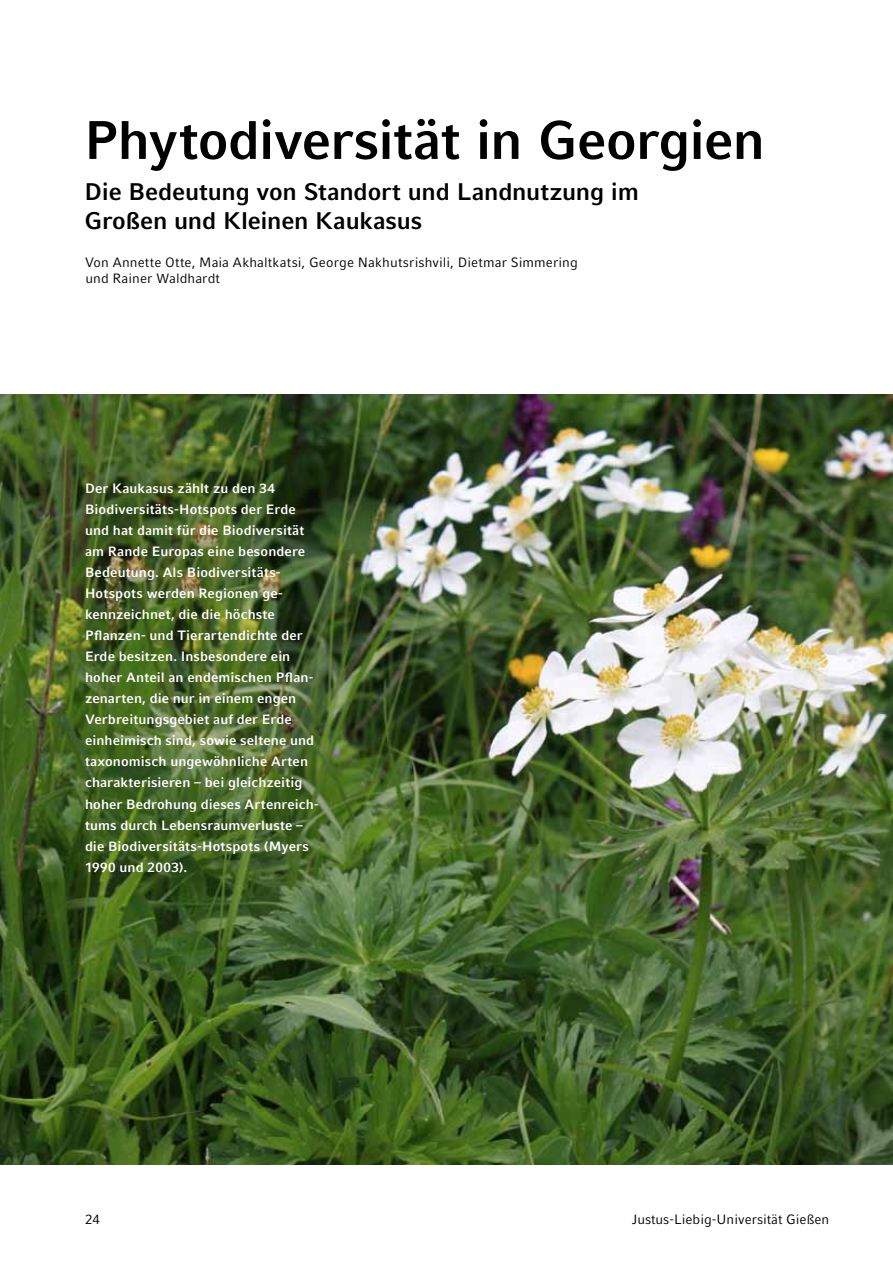
<style>
.page{position:relative;width:893px;height:1263px;background:#fff}
.page>*{position:absolute;margin:0;border:0;box-sizing:border-box;transform-origin:0 0}
.t1{font:700 54px "Compatil Fact LT Pro";letter-spacing:-.02em;color:#000}
.t2{font:700 24px/28.8px "Compatil Fact LT Pro";letter-spacing:-.01em;color:#000}
.t3{font:700 13.5px/21px "Compatil Fact LT Pro";letter-spacing:.005em;color:#fff}
.t4{font:13.5px/16.2px "Compatil Fact LT Pro";letter-spacing:.005em;color:#000}
</style>
<div class="page">
<img style="left:0;top:395px;width:893px;height:769px">
<h1 class="t1" style="left:84px;top:108px;width:682px">Phytodiversität in Georgien</h1>
<h2 class="t2" style="left:85px;top:178px;width:556px">Die Bedeutung von Standort und Landnutzung im<br>Großen und Kleinen Kaukasus</h2>
<p class="t4" style="left:85px;top:254px;width:494px">Von Annette Otte, Maia Akhaltkatsi, George Nakhutsrishvili, Dietmar Simmering und Rainer Waldhardt</p>
<p class="t3" style="left:85px;top:478px;width:235px">Der Kaukasus zählt zu den 34<br>B iodiversitäts-H otspots der Erde und hat damit für die Biodiversität am Rande Europas eine besondere<br>Bedeutung. Als Biodiversitäts-<br>H otspots werden Regionen ge&shy;kennzeichnet, die die höchste<br>Pflanzen- und Tierartendichte der<br>Erde besitzen. Insbesondere ein hoher Anteil an endemischen Pflan&shy;zenarten, die nur in einem engen<br>Verbreitungsgebiet auf der Erde einheimisch sind, sowie seltene und taxonomisch ungewöhnliche Arten charakterisieren – bei gleichzeitig hoher Bedrohung dieses Artenreich&shy;tums durch Lebensraumverluste – die B iodiversitäts-H otspots (Myers<br>1990 und 2003).</p>
<p class="t4" style="left:85px;top:1211px;width:17px">24</p>
<p class="t4" style="left:632px;top:1211px;width:199px">Justus-Liebig-Universität Gießen</p>
</div>
